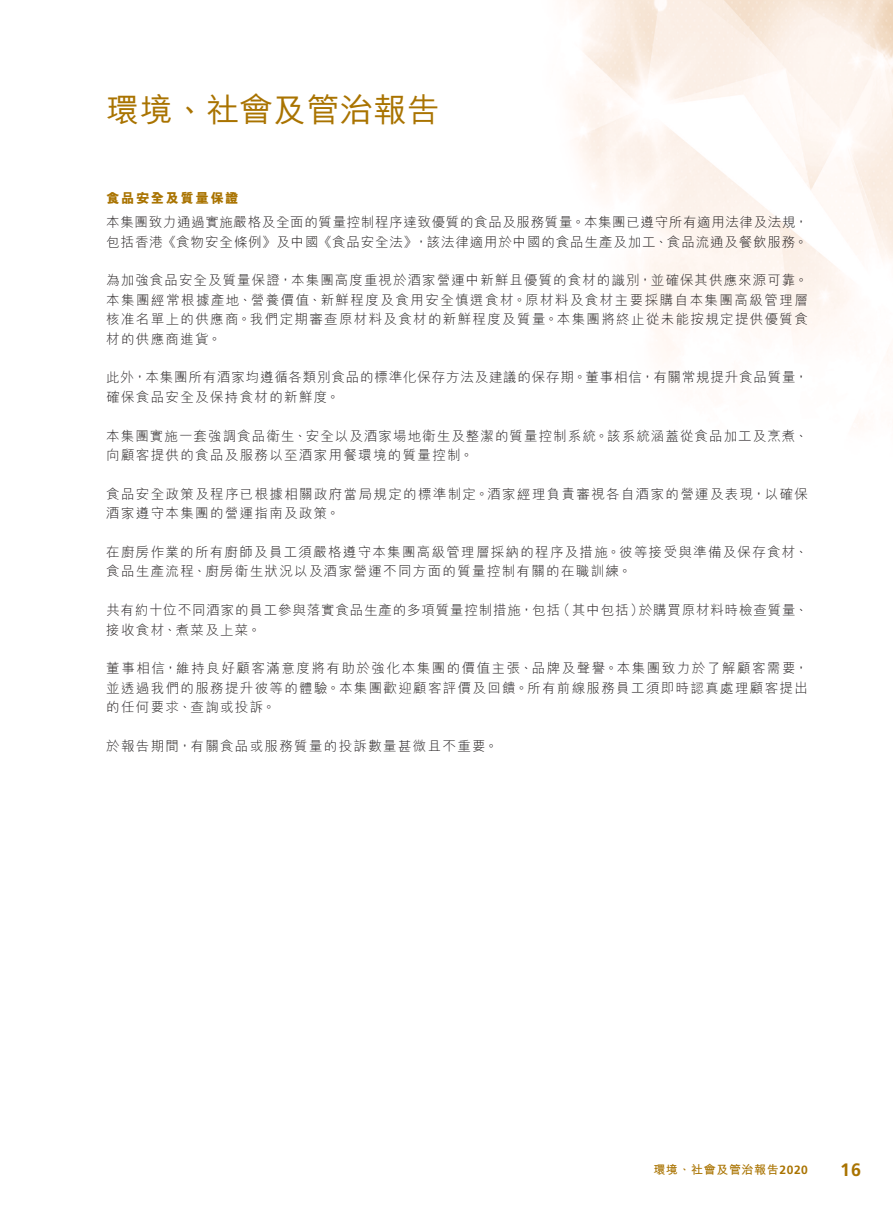
<style>
.page{position:relative;width:893px;height:1212px;background:#fff}
.page>*{position:absolute;margin:0;border:0;box-sizing:border-box;transform-origin:0 0}
.t1{font:500 33px "M Hei HK";letter-spacing:.01em;color:#a97300}
.t2{font:700 18px "Frutiger LT Std";color:#a97300}
.t3{font:300 13.5px/19.5px "M Hei HK";letter-spacing:.095em;color:#231f20}
.t4{font:300 13.5px/19.5px "M Hei HK";letter-spacing:.06em;color:#231f20}
.t5{font:300 13.5px/19.5px "M Hei HK";letter-spacing:.05em;color:#231f20;text-align:right}
.t6{font:300 13.5px "M Hei HK";letter-spacing:.065em;color:#231f20}
.t7{font:800 13.5px "M Hei HK";letter-spacing:.1em;color:#a97300}
.t8{font:700 12px "M Hei HK";letter-spacing:.05em;color:#a97300}
.s1{font-family:"Frutiger LT Std"}
</style>
<div class="page">
<img style="left:571px;top:0;width:322px;height:425px">
<h1 class="t1" style="left:106px;top:86px;width:335px">環境、社會及管治報告</h1>
<p class="t7" style="left:106px;top:192px;width:134px">食品安全及質量保證</p>
<p class="t5" style="left:106px;top:212px;width:703px">本集團致力通過實施嚴格及全面的質量控制程序達致優質的食品及服務質量。本集團已遵守所有適用法律及法規，，該法律適用於中國的食品生產及加工、食品流通及餐飲服務。</p>
<p class="t6" style="left:106px;top:235px;width:312px">包括香港《食物安全條例》及中國《食品安全法》</p>
<p class="t3" style="left:106px;top:270px;width:703px;text-align:justify">為加強食品安全及質量保證，本集團高度重視於酒家營運中新鮮且優質的食材的識別，並確保其供應來源可靠。本集團經常根據產地、營養價值、新鮮程度及食用安全慎選食材。原材料及食材主要採購自本集團高級管理層核准名單上的供應商。我們定期審查原材料及食材的新鮮程度及質量。本集團將終止從未能按規定提供優質食材的供應商進貨。</p>
<p class="t4" style="left:106px;top:367px;width:703px">此外，本集團所有酒家均遵循各類別食品的標準化保存方法及建議的保存期。董事相信，有關常規提升食品質量，確保食品安全及保持食材的新鮮度。</p>
<p class="t3" style="left:106px;top:426px;width:703px">本集團實施一套強調食品衛生、安全以及酒家場地衛生及整潔的質量控制系統。該系統涵蓋從食品加工及烹煮、向顧客提供的食品及服務以至酒家用餐環境的質量控制。</p>
<p class="t3" style="left:106px;top:484px;width:703px">食品安全政策及程序已根據相關政府當局規定的標準制定。酒家經理負責審視各自酒家的營運及表現，以確保酒家遵守本集團的營運指南及政策。</p>
<p class="t3" style="left:106px;top:542px;width:703px">在廚房作業的所有廚師及員工須嚴格遵守本集團高級管理層採納的程序及措施。彼等接受與準備及保存食材、食品生產流程、廚房衛生狀況以及酒家營運不同方面的質量控制有關的在職訓練。</p>
<p class="t4" style="left:639px;top:600px;width:171px">於購買原材料時檢查質量、</p>
<p class="t4" style="left:106px;top:600px;width:455px">共有約十位不同酒家的員工參與落實食品生產的多項質量控制措施，包括接收食材、煮菜及上菜。</p>
<p class="t3" style="left:106px;top:658px;width:703px;text-align:justify">董事相信，維持良好顧客滿意度將有助於強化本集團的價值主張、品牌及聲譽。本集團致力於了解顧客需要，並透過我們的服務提升彼等的體驗。本集團歡迎顧客評價及回饋。所有前線服務員工須即時認真處理顧客提出的任何要求、查詢或投訴。</p>
<p class="t3" style="left:106px;top:736px;width:393px">於報告期間，有關食品或服務質量的投訴數量甚微且不重要。</p>
<p class="t3" style="left:557px;top:600px;width:88px">（其中包括）</p>
<p class="t8" style="left:653px;top:1161px;width:156px">環境、社會及管治報告<span class="s1">2020</span></p>
<h2 class="t2" style="left:840px;top:1159px;width:23px">16</h2>
</div>
